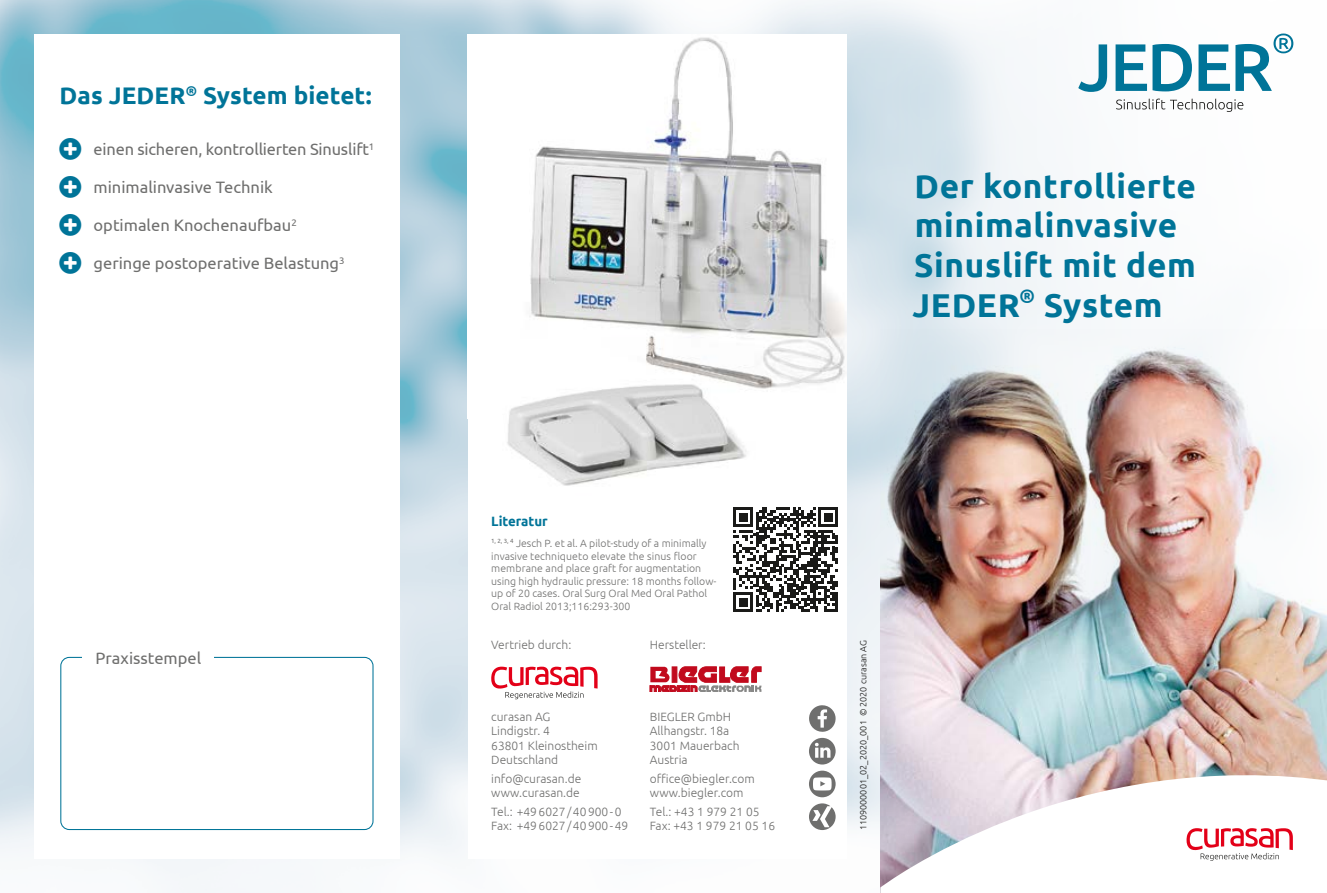
<style>
.page{position:relative;width:1327px;height:893px;background:#fff}
.page>*{position:absolute;margin:0;border:0;box-sizing:border-box;transform-origin:0 0}
.t1{font:700 33px/39.6px "Ubuntu";letter-spacing:.02em;color:#007498}
.t2{font:700 24px "Ubuntu";letter-spacing:.005em;color:#007498}
.t3{font:16.5px "Ubuntu";color:#6f6f6e}
.t4{font:700 13.5px "Ubuntu";color:#007498}
.t5{font:300 12px/14.4px "Ubuntu";color:#6f6f6e}
.t6{font:300 10.5px/12.6px "Ubuntu";color:#6f6f6e}
.t7{font:300 9px "Ubuntu";color:#1a1a18}
</style>
<div class="page">
<img style="left:0;top:0;width:741px;height:893px">
<svg style="left:741px;top:0;width:553px;height:826px;fill:#f4f7f9"></svg>
<svg style="left:1078px;top:44px;width:29px;height:48px"></svg>
<svg style="left:1115px;top:44px;width:77px;height:47px"></svg>
<svg style="left:1198px;top:34px;width:95px;height:57px"></svg>
<svg style="left:1116px;top:99px;width:127px;height:13px"></svg>
<img style="left:880px;top:330px;width:447px;height:412px">
<div style="left:34px;top:34px;width:366px;height:825px;background:#fff"></div>
<div style="left:468px;top:34px;width:378px;height:825px;background:#fff"></div>
<img style="left:529px;top:37px;width:317px;height:352px">
<img style="left:507px;top:354px;width:250px;height:132px">
<svg style="left:809px;top:705px;width:27px;height:125px"></svg>
<svg style="left:491px;top:667px;width:106px;height:32px"></svg>
<svg style="left:880px;top:742px;width:447px;height:151px"></svg>
<svg style="left:1186px;top:828px;width:107px;height:33px"></svg>
<svg style="left:650px;top:667px;width:111px;height:25px"></svg>
<svg style="left:733px;top:507px;width:105px;height:105px"></svg>
<hr style="left:835px;top:592px;width:3px;height:20px;background:#1a1a18">
<div style="left:60px;top:657px;width:313px;height:173px;border:1px solid #007498;border-radius:9px"></div>
<div style="left:83px;top:638px;width:131px;height:38px;background:#fff"></div>
<h2 class="t2" style="left:60px;top:81px;width:314px">Das JEDER<sup>®</sup> System bietet:</h2>
<h3 class="t3" style="left:94px;top:140px;width:282px">einen sicheren, kontrollierten Sinuslift<sup>1</sup></h3>
<h3 class="t3" style="left:94px;top:178px;width:181px">minimalinvasive Technik</h3>
<h3 class="t3" style="left:94px;top:216px;width:205px">optimalen Knochenaufbau<sup>2</sup></h3>
<h3 class="t3" style="left:94px;top:254px;width:252px">geringe postoperative Belastung<sup>3</sup></h3>
<h3 class="t3" style="left:96px;top:648px;width:107px">Praxisstempel</h3>
<p class="t4" style="left:491px;top:513px;width:58px">Literatur</p>
<p class="t6" style="left:491px;top:537px;width:227px"><sup>1,</sup> <sup>2,</sup> <sup>3,</sup> <sup>4</sup> Jesch P. et al. A pilot-study of a minimally invasive techniqueto elevate the sinus floor membrane and place graft for augmentation using high hydraulic pressure: 18 months follow&shy;up of 20 cases. Oral Surg Oral Med Oral Pathol Oral Radiol 2013;116:293-300</p>
<p class="t5" style="left:491px;top:637px;width:82px">Vertrieb durch:</p>
<p class="t5" style="left:650px;top:637px;width:57px">Hersteller:</p>
<p class="t5" style="left:491px;top:709px;width:108px">curasan AG<br>Lindigstr. 4<br>63801 Kleinostheim<br>Deutschland</p>
<p class="t5" style="left:491px;top:771px;width:91px">info@curasan.de www.curasan.de</p>
<p class="t5" style="left:491px;top:804px;width:138px">Tel.: +496027/40900-0<br>Fax: +496027/40900-49</p>
<p class="t5" style="left:650px;top:709px;width:91px">BIEGLER GmbH<br>Allhangstr. 18a<br>3001 Mauerbach<br>Austria</p>
<p class="t5" style="left:650px;top:771px;width:106px">office@biegler.com www.biegler.com</p>
<p class="t5" style="left:650px;top:804px;width:127px">Tel.: +43 1 979 21 05<br>Fax: +43 1 979 21 05 16</p>
<h1 class="t1" style="left:912px;top:166px;width:285px">Der kontrollierte minimalinvasive<br>Sinuslift mit dem<br>JEDER<sup>®</sup> System</h1>
<p class="t7" style="left:858px;top:830px;width:192px;rotate:-90deg">1109000001_02_2020_001 © 2020 curasan AG</p>
</div>
